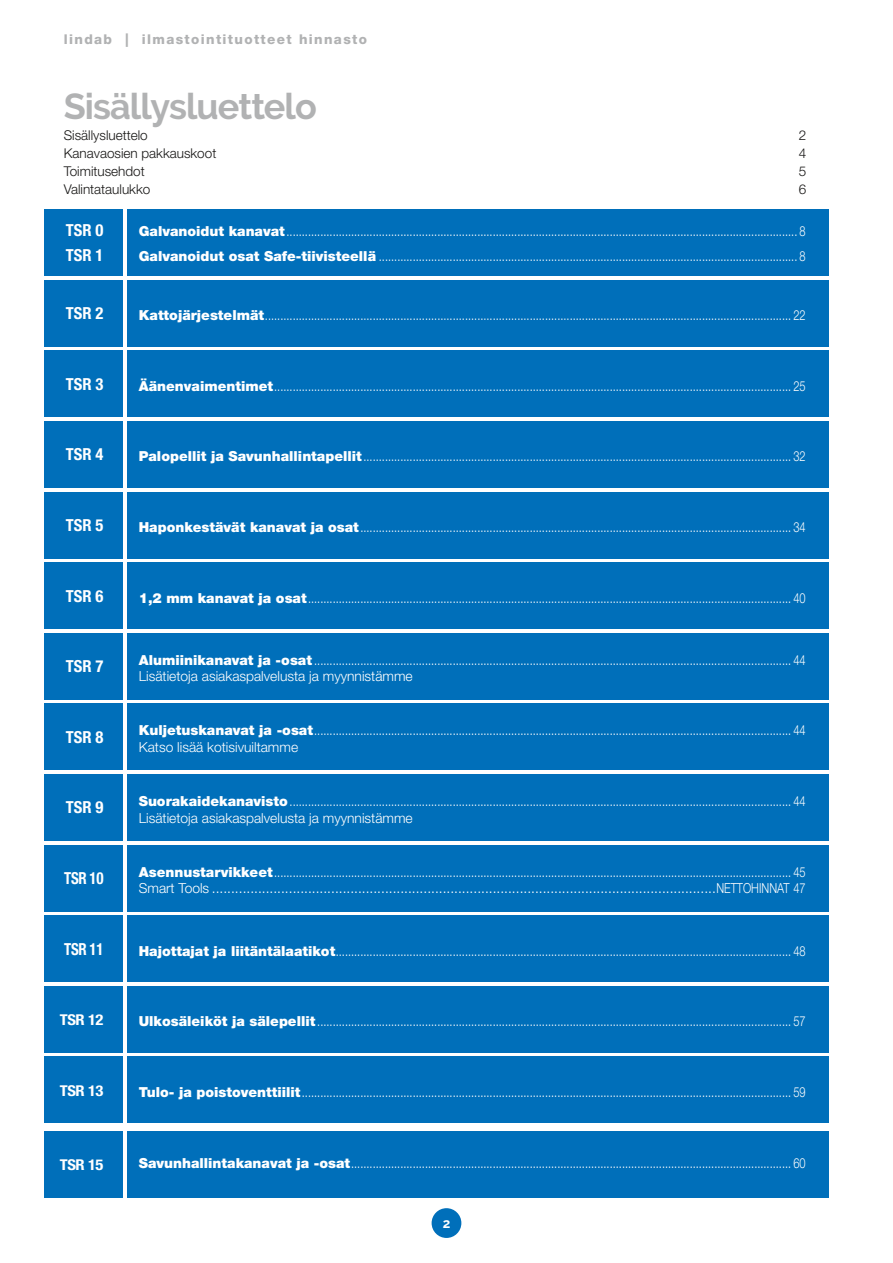
<style>
.page{position:relative;width:893px;height:1263px;background:#fff}
.page>*{position:absolute;margin:0;border:0;box-sizing:border-box;transform-origin:0 0}
.t1{font:700 36px "Raleway";letter-spacing:-.025em;color:#b1b2b3}
.t2{font:700 condensed 16.65px/24.9px "Helvetica Neue LT Std";color:#fff}
.t3{font:700 condensed 16.65px "Helvetica Neue LT Std";color:#fff;scale:.9 1}
.t4{font:700 condensed 15px "Helvetica Neue LT Std";letter-spacing:-.025em;color:#fff;scale:1.11 1}
.t5{font:300 13.8px/16.6px "Helvetica Neue LT Pro";color:#fff;scale:.8 1}
.t6{font:300 13.5px "Helvetica Neue LT Pro";color:#181716}
.t7{font:800 13.5px "Helvetica Neue LT Pro";letter-spacing:.1em;color:#b1b2b3}
.t8{font:700 13.5px "Raleway";color:#fff}
.s1{font-weight:900}
</style>
<div class="page">
<div style="left:45px;top:1056px;width:784px;height:67px;background:#006fba"></div>
<div style="left:45px;top:1131px;width:784px;height:67px;background:#006fba"></div>
<div style="left:45px;top:986px;width:784px;height:67px;background:#006fba"></div>
<div style="left:45px;top:915px;width:784px;height:67px;background:#006fba"></div>
<div style="left:45px;top:845px;width:784px;height:66px;background:#006fba"></div>
<div style="left:45px;top:774px;width:784px;height:67px;background:#006fba"></div>
<div style="left:45px;top:703px;width:784px;height:67px;background:#006fba"></div>
<div style="left:45px;top:633px;width:784px;height:67px;background:#006fba"></div>
<div style="left:45px;top:562px;width:784px;height:67px;background:#006fba"></div>
<div style="left:45px;top:492px;width:784px;height:66px;background:#006fba"></div>
<div style="left:45px;top:421px;width:784px;height:67px;background:#006fba"></div>
<div style="left:45px;top:350px;width:784px;height:67px;background:#006fba"></div>
<div style="left:45px;top:280px;width:784px;height:66px;background:#006fba"></div>
<div style="left:45px;top:209px;width:784px;height:67px;background:#006fba"></div>
<hr style="left:123px;top:204px;width:4px;height:1000px;background:#fff">
<div style="left:432px;top:1208px;width:29px;height:30px;background:#006fba;border-radius:50%"></div>
<p class="t7" style="left:64px;top:31px;width:305px">lindab | ilmastointituotteet hinnasto</p>
<h1 class="t1" style="left:64px;top:86px;width:255px">Sisällysluettelo</h1>
<p class="t6" style="left:64px;top:127px;width:85px">Sisällysluettelo</p>
<p class="t6" style="left:799px;top:127px;width:9px">2</p>
<p class="t6" style="left:64px;top:145px;width:154px">Kanavaosien pakkauskoot</p>
<p class="t6" style="left:799px;top:145px;width:9px">4</p>
<p class="t6" style="left:64px;top:163px;width:82px">Toimitusehdot</p>
<p class="t6" style="left:799px;top:163px;width:9px">5</p>
<p class="t6" style="left:64px;top:181px;width:88px">Valintataulukko</p>
<p class="t6" style="left:799px;top:181px;width:9px">6</p>
<p class="t2" style="left:66px;top:217px;width:39px">TSR 0<br>TSR 1</p>
<p class="t5" style="left:139px;top:219px;width:835px;line-height:24.9px"><span class="s1">Galvanoidut kanavat</span> ...................................................................................................................................................................... 8<br><span class="s1">Galvanoidut osat Safe-tiivisteellä</span> ........................................................................................................................................ 8</p>
<p class="t2" style="left:66px;top:300px;width:39px">TSR 2</p>
<p class="t5" style="left:139px;top:307px;width:835px"><span class="s1">Kattojärjestelmät</span>........................................................................................................................................................................... 22</p>
<p class="t2" style="left:66px;top:371px;width:39px">TSR 3</p>
<p class="t5" style="left:139px;top:377px;width:835px"><span class="s1">Äänenvaimentimet</span>........................................................................................................................................................................ 25</p>
<p class="t2" style="left:66px;top:442px;width:39px">TSR 4</p>
<p class="t5" style="left:139px;top:448px;width:835px"><span class="s1">Palopellit ja Savunhallintapellit</span> ........................................................................................................................................... 32</p>
<p class="t2" style="left:66px;top:512px;width:39px">TSR 5</p>
<p class="t5" style="left:139px;top:518px;width:835px"><span class="s1">Haponkestävät kanavat ja osat</span>............................................................................................................................................ 34</p>
<p class="t2" style="left:66px;top:583px;width:39px">TSR 6</p>
<p class="t5" style="left:139px;top:589px;width:835px"><span class="s1">1,2 mm kanavat ja osat</span>............................................................................................................................................................. 40</p>
<p class="t2" style="left:66px;top:654px;width:39px">TSR 7</p>
<p class="t5" style="left:139px;top:651px;width:835px"><span class="s1">Alumiinikanavat ja -osat</span> ........................................................................................................................................................... 44<br>Lisätietoja asiakaspalvelusta ja myynnistämme</p>
<p class="t2" style="left:66px;top:724px;width:39px">TSR 8</p>
<p class="t5" style="left:139px;top:722px;width:835px"><span class="s1">Kuljetuskanavat ja -osat</span>........................................................................................................................................................... 44<br>Katso lisää kotisivuiltamme</p>
<p class="t2" style="left:66px;top:795px;width:39px">TSR 9</p>
<p class="t5" style="left:139px;top:792px;width:835px"><span class="s1">Suorakaidekanavisto</span>................................................................................................................................................................... 44<br>Lisätietoja asiakaspalvelusta ja myynnistämme</p>
<p class="t3" style="left:64px;top:868px;width:45px">TSR 10</p>
<p class="t5" style="left:139px;top:863px;width:835px"><span class="s1">Asennustarvikkeet</span>........................................................................................................................................................................ 45<br>Smart Tools ...................................................................................................................................NETTOHINNAT 47</p>
<p class="t3" style="left:64px;top:939px;width:45px">TSR 11</p>
<p class="t5" style="left:139px;top:942px;width:835px"><span class="s1">Hajottajat ja liitäntälaatikot</span>.................................................................................................................................................... 48</p>
<p class="t4" style="left:60px;top:1011px;width:41px">TSR 12</p>
<p class="t5" style="left:139px;top:1013px;width:835px"><span class="s1">Ulkosäleiköt ja sälepellit</span> .......................................................................................................................................................... 57</p>
<p class="t4" style="left:60px;top:1081px;width:41px">TSR 13</p>
<p class="t5" style="left:139px;top:1083px;width:835px"><span class="s1">Tulo- ja poistoventtiilit</span>............................................................................................................................................................... 59</p>
<p class="t4" style="left:60px;top:1156px;width:41px">TSR 15</p>
<p class="t5" style="left:139px;top:1155px;width:835px"><span class="s1">Savunhallintakanavat ja -osat</span>............................................................................................................................................... 60</p>
<p class="t8" style="left:443px;top:1216px;width:9px">2</p>
</div>
